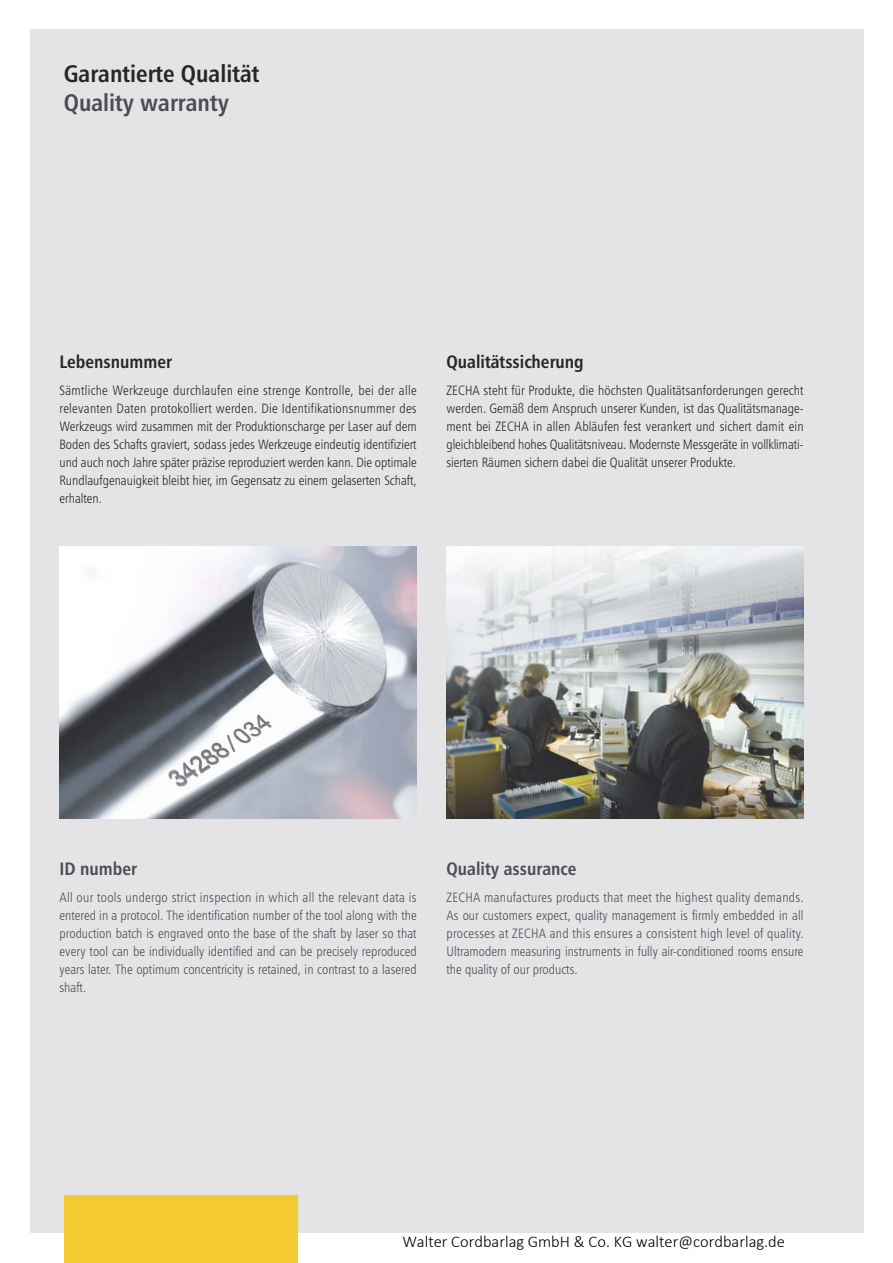
<style>
.page{position:relative;width:893px;height:1263px;background:#fff}
.page>*{position:absolute;margin:0;border:0;box-sizing:border-box;transform-origin:0 0}
.t1{font:24px "Humanist 777 BT Bold Condensed B";color:#272627}
.t2{font:24px "Humanist 777 BT Bold Condensed B";color:#4a4e51}
.t3{font:18px "Humanist 777 BT Bold Condensed B";color:#272627}
.t4{font:18px "Humanist 777 BT Bold Condensed B";color:#4a4e51}
.t5{font:300 16.5px "Calibri";color:#000}
.t6{font:13.5px/18px "Humanist 777 BT Light Condensed B";color:#272627;text-align:justify}
.t7{font:13.5px/18px "Humanist 777 BT Light Condensed B";color:#4a4e51;text-align:justify}
</style>
<div class="page">
<div style="left:30px;top:30px;width:833px;height:1203px;background:#e4e4e7"></div>
<img style="left:446px;top:546px;width:358px;height:272px">
<img style="left:60px;top:546px;width:357px;height:272px">
<div style="left:64px;top:1195px;width:234px;height:68px;background:#f3ca32"></div>
<h1 class="t1" style="left:64px;top:64px;width:197px">Garantierte Qualität</h1>
<h1 class="t2" style="left:64px;top:93px;width:167px">Quality warranty</h1>
<h2 class="t3" style="left:60px;top:354px;width:114px">Lebensnummer</h2>
<p class="t6" style="left:60px;top:382px;width:359px">Sämtliche Werkzeuge durchlaufen eine strenge Kontrolle, bei der alle relevanten Daten protokolliert werden. Die Identifikationsnummer des Werkzeugs wird zusammen mit der Produktionscharge per Laser auf dem Boden des Schafts graviert, sodass jedes Werkzeuge eindeutig identifiziert und auch noch Jahre später präzise reproduziert werden kann. Die optimale Rundlaufgenauigkeit bleibt hier, im Gegensatz zu einem gelaserten Schaft, erhalten.</p>
<h2 class="t3" style="left:446px;top:354px;width:139px">Qualitätssicherung</h2>
<p class="t6" style="left:446px;top:382px;width:359px">ZECHA steht für Produkte, die höchsten Qualitätsanforderungen gerecht werden. Gemäß dem Anspruch unserer Kunden, ist das Qualitätsmanage&shy;ment bei ZECHA in allen Abläufen fest verankert und sichert damit ein gleichbleibend hohes Qualitätsniveau. Modernste Messgeräte in vollklimati&shy;sierten Räumen sichern dabei die Qualität unserer Produkte.</p>
<h2 class="t4" style="left:60px;top:861px;width:79px">ID number</h2>
<p class="t7" style="left:60px;top:889px;width:359px">All our tools undergo strict inspection in which all the relevant data is entered in a protocol. The identification number of the tool along with the production batch is engraved onto the base of the shaft by laser so that every tool can be individually identified and can be precisely reproduced years later. The optimum concentricity is retained, in contrast to a lasered shaft.</p>
<h2 class="t4" style="left:446px;top:861px;width:131px">Quality assurance</h2>
<p class="t7" style="left:446px;top:889px;width:359px">ZECHA manufactures products that meet the highest quality demands.<br>As our customers expect, quality management is firmly embedded in all processes at ZECHA and this ensures a consistent high level of quality.<br>Ultramodern measuring instruments in fully air-conditioned rooms ensure the quality of our products.</p>
<p class="t5" style="left:402px;top:1231px;width:384px">Walter Cordbarlag GmbH &amp; Co. KG walter@cordbarlag.de</p>
</div>
